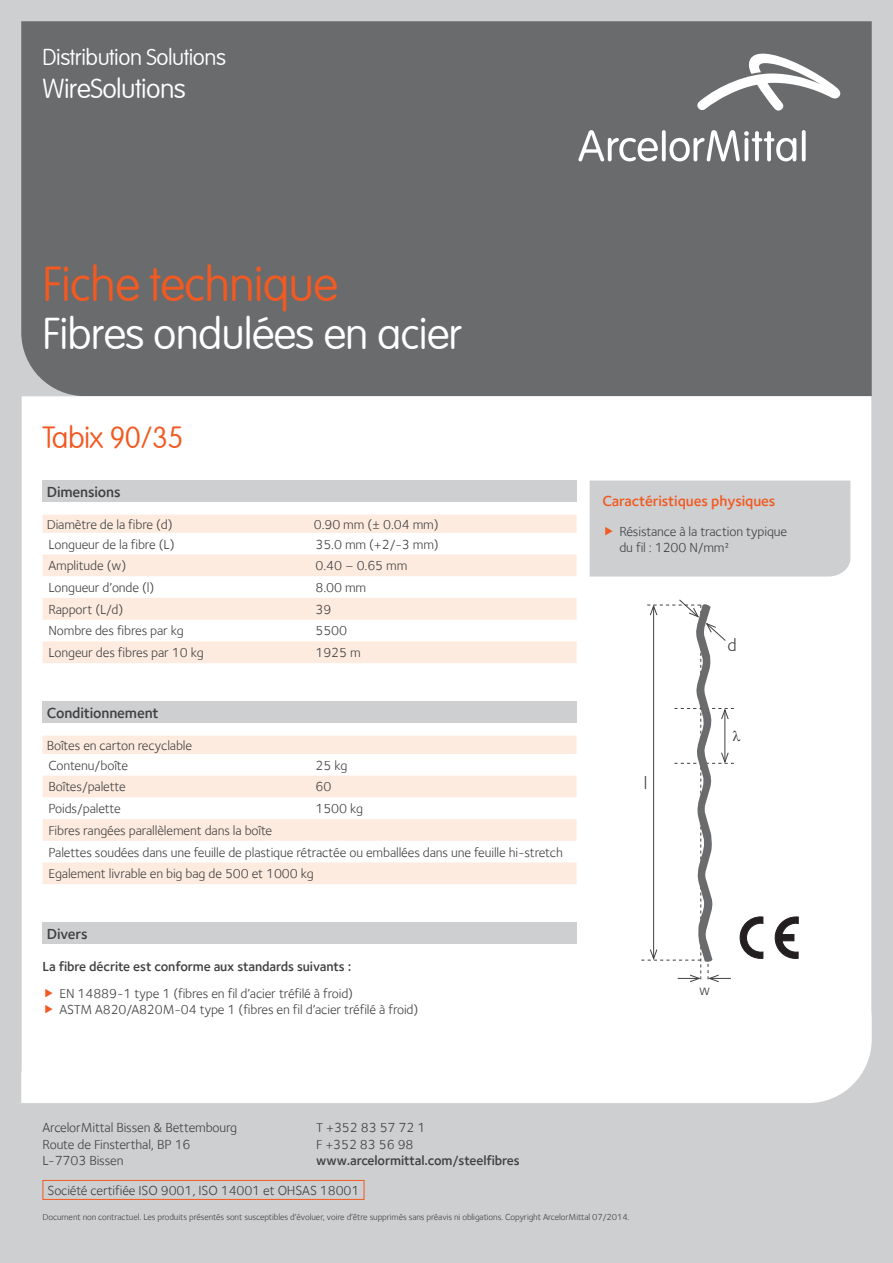
<style>
.page{position:relative;width:893px;height:1263px;background:#cecfd1}
.page>*{position:absolute;margin:0;border:0;box-sizing:border-box;transform-origin:0 0}
.t1{font:100 48px "VAG Rounded";letter-spacing:-.02em;color:#f15a22}
.t2{font:100 43.5px "VAG Rounded";letter-spacing:-.02em;color:#fff}
.t3{font:100 30px "VAG Rounded";letter-spacing:-.02em;color:#f15a22}
.t4{font:100 27px "VAG Rounded";letter-spacing:-.02em;color:#fff}
.t5{font:100 22.5px "VAG Rounded";letter-spacing:-.02em;color:#fff}
.t6{font:18px "Foundry Sterling";color:#414142}
.t7{font:600 15px "Foundry Sterling";letter-spacing:-.01em;color:#414142}
.t8{font:600 15px "Foundry Sterling";letter-spacing:-.01em;color:#f15a22}
.t9{font:15px "Symbol";color:#414142}
.t10{font:15px "Foundry Sterling";color:#414142}
.t11{font:13.5px/16.2px "Foundry Sterling";letter-spacing:-.01em;color:#414142}
.t12{font:600 13.5px "Foundry Sterling";letter-spacing:-.01em;color:#414142}
.t13{font:9px "Foundry Sterling";letter-spacing:-.01em;color:#414142}
</style>
<div class="page">
<div style="left:21px;top:21px;width:851px;height:375px;background:#696b6d"></div>
<div style="left:21px;top:396px;width:851px;height:707px;background:#fff"></div>
<svg style="left:697px;top:54px;width:143px;height:57px;background:#969799"></svg>
<svg style="left:662px;top:130px;width:4px;height:31px"></svg>
<svg style="left:578px;top:130px;width:80px;height:31px;background:#969799"></svg>
<svg style="left:802px;top:130px;width:4px;height:31px"></svg>
<svg style="left:669px;top:130px;width:127px;height:31px;background:#9b9d9e"></svg>
<div style="left:43px;top:480px;width:534px;height:22px;background:#cecfd1"></div>
<div style="left:43px;top:702px;width:534px;height:21px;background:#cecfd1"></div>
<svg style="left:43px;top:514px;width:534px;height:149px;background:#fef3ed"></svg>
<svg style="left:43px;top:736px;width:534px;height:148px;background:#fef3ed"></svg>
<div style="left:43px;top:1180px;width:321px;height:20px;border:1px solid #f15a22"></div>
<div style="left:43px;top:923px;width:534px;height:21px;background:#cecfd1"></div>
<svg style="left:641px;top:599px;width:93px;height:384px;background:#eee"></svg>
<svg style="left:775px;top:917px;width:23px;height:41px"></svg>
<svg style="left:740px;top:917px;width:23px;height:41px"></svg>
<svg style="left:45px;top:988px;width:8px;height:9px"></svg>
<svg style="left:45px;top:1005px;width:8px;height:8px"></svg>
<svg style="left:590px;top:480px;width:260px;height:96px"></svg>
<p class="t5" style="left:43px;top:44px;width:185px">Distribution Solutions</p>
<p class="t4" style="left:43px;top:72px;width:145px">WireSolutions</p>
<p class="t1" style="left:43px;top:256px;width:297px">Fiche technique</p>
<p class="t2" style="left:43px;top:308px;width:421px">Fibres ondulées en acier</p>
<p class="t3" style="left:43px;top:420px;width:143px">Tabix 90/35</p>
<p class="t7" style="left:47px;top:483px;width:75px">Dimensions</p>
<p class="t11" style="left:47px;top:516px;width:127px">Diamètre de la fibre (d)</p>
<p class="t11" style="left:314px;top:516px;width:126px">0.90 mm (± 0.04 mm)</p>
<p class="t11" style="left:49px;top:536px;width:128px">Longueur de la fibre (L)</p>
<p class="t11" style="left:316px;top:536px;width:125px">35.0 mm (+2/-3 mm)</p>
<p class="t11" style="left:49px;top:557px;width:79px">Amplitude (w)</p>
<p class="t11" style="left:316px;top:557px;width:93px">0.40 – 0.65 mm</p>
<p class="t11" style="left:49px;top:579px;width:107px">Longueur d’onde (l)</p>
<p class="t11" style="left:316px;top:579px;width:52px">8.00 mm</p>
<p class="t11" style="left:49px;top:601px;width:76px">Rapport (L/d)</p>
<p class="t11" style="left:316px;top:601px;width:17px">39</p>
<p class="t11" style="left:49px;top:623px;width:137px">Nombre des fibres par kg</p>
<p class="t11" style="left:316px;top:623px;width:33px">5500</p>
<p class="t11" style="left:49px;top:644px;width:157px">Longeur des fibres par 10 kg</p>
<p class="t11" style="left:316px;top:644px;width:47px">1925 m</p>
<p class="t7" style="left:47px;top:704px;width:114px">Conditionnement</p>
<p class="t11" style="left:47px;top:737px;width:147px">Boîtes en carton recyclable</p>
<p class="t11" style="left:49px;top:757px;width:81px">Contenu/boîte</p>
<p class="t11" style="left:316px;top:757px;width:33px">25 kg</p>
<p class="t11" style="left:49px;top:779px;width:79px">Boîtes/palette</p>
<p class="t11" style="left:316px;top:779px;width:17px">60</p>
<p class="t11" style="left:49px;top:800px;width:74px">Poids/palette</p>
<p class="t11" style="left:316px;top:800px;width:49px">1500 kg</p>
<p class="t11" style="left:49px;top:822px;width:225px">Fibres rangées parallèlement dans la boîte</p>
<p class="t11" style="left:49px;top:844px;width:516px">Palettes soudées dans une feuille de plastique rétractée ou emballées dans une feuille hi-stretch</p>
<p class="t11" style="left:49px;top:865px;width:267px">Egalement livrable en big bag de 500 et 1000 kg</p>
<p class="t7" style="left:47px;top:925px;width:43px">Divers</p>
<p class="t12" style="left:43px;top:958px;width:310px">La fibre décrite est conforme aux standards suivants :</p>
<p class="t11" style="left:60px;top:985px;width:295px">EN 14889-1 type 1 (fibres en fil d’acier tréfilé à froid)</p>
<p class="t11" style="left:60px;top:1001px;width:360px">ASTM A820/A820M-04 type 1 (fibres en fil d’acier tréfilé à froid)</p>
<p class="t8" style="left:602px;top:492px;width:175px">Caractéristiques physiques</p>
<p class="t11" style="left:619px;top:523px;width:169px">Résistance à la traction typique du fil : 1200 N/mm²</p>
<p class="t6" style="left:728px;top:635px;width:11px">d</p>
<p class="t6" style="left:644px;top:772px;width:5px">l</p>
<p class="t9" style="left:732px;top:726px;width:10px">●</p>
<p class="t10" style="left:699px;top:981px;width:13px">w</p>
<p class="t11" style="left:43px;top:1120px;width:196px">ArcelorMittal Bissen &amp; Bettembourg</p>
<p class="t11" style="left:43px;top:1136px;width:150px">Route de Finsterthal, BP 16</p>
<p class="t11" style="left:43px;top:1152px;width:82px">L-7703 Bissen</p>
<p class="t11" style="left:316px;top:1120px;width:111px">T +352 83 57 72 1</p>
<p class="t11" style="left:316px;top:1136px;width:99px">F +352 83 56 98</p>
<p class="t12" style="left:316px;top:1152px;width:205px">www.arcelormittal.com/steelfibres</p>
<p class="t11" style="left:48px;top:1182px;width:313px">Société certifiée ISO 9001, ISO 14001 et OHSAS 18001</p>
<p class="t13" style="left:43px;top:1212px;width:588px">Document non contractuel. Les produits présentés sont susceptibles d’évoluer, voire d’être supprimés sans préavis ni obligations. Copyright ArcelorMittal 07/2014.</p>
</div>
